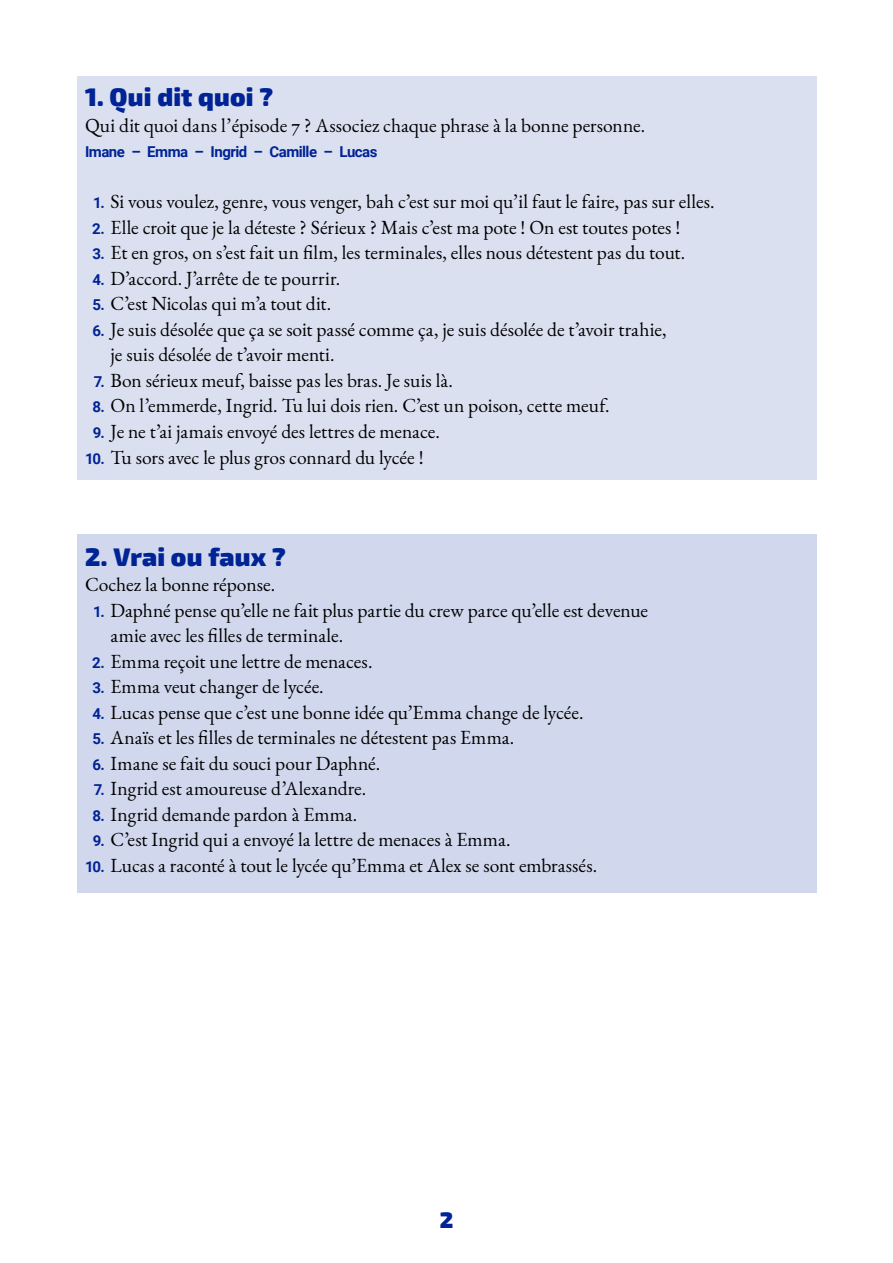
<style>
.page{position:relative;width:893px;height:1263px;background:#fff}
.page>*{position:absolute;margin:0;border:0;box-sizing:border-box;transform-origin:0 0}
.t1{font:900 25.5px "Exo 2";letter-spacing:.01em;color:#002395}
.t2{font:900 22.5px "Exo 2";color:#002395}
.t3{font:19.5px/25.5px "EB Garamond";color:#000}
.t4{font:700 15px "Roboto";letter-spacing:-.035em;color:#002395}
.s1{font-family:"Roboto";font-weight:700;font-size:15px;color:#002395}
</style>
<div class="page">
<div style="left:77px;top:76px;width:739px;height:404px;background:#dbe0f0"></div>
<div style="left:77px;top:535px;width:739px;height:358px;background:#d1d7ec"></div>
<h1 class="t1" style="left:85px;top:82px;width:190px">1. Qui dit quoi ?</h1>
<p class="t3" style="left:85px;top:113px;width:562px">Qui dit quoi dans l’épisode 7 ? Associez chaque phrase à la bonne personne.</p>
<p class="t4" style="left:85px;top:141px;width:294px">Imane – Emma – Ingrid – Camille – Lucas</p>
<p class="t3" style="left:93px;top:189px;width:623px"><span class="s1">1.</span> Si vous voulez, genre, vous venger, bah c’est sur moi qu’il faut le faire, pas sur elles.</p>
<p class="t3" style="left:92px;top:215px;width:590px"><span class="s1">2.</span> Elle croit que je la déteste ? Sérieux ? Mais c’est ma pote ! On est toutes potes !</p>
<p class="t3" style="left:92px;top:240px;width:594px"><span class="s1">3.</span> Et en gros, on s’est fait un film, les terminales, elles nous détestent pas du tout.</p>
<p class="t3" style="left:92px;top:266px;width:249px"><span class="s1">4.</span> D’accord. J’arrête de te pourrir.</p>
<p class="t3" style="left:92px;top:291px;width:240px"><span class="s1">5.</span> C’est Nicolas qui m’a tout dit.</p>
<p class="t3" style="left:111px;top:317px;width:557px;text-indent:-18px"><span class="s1">6.</span> Je suis désolée que ça se soit passé comme ça, je suis désolée de t’avoir trahie, je suis désolée de t’avoir menti.</p>
<p class="t3" style="left:94px;top:368px;width:361px"><span class="s1">7.</span> Bon sérieux meuf, baisse pas les bras. Je suis là.</p>
<p class="t3" style="left:92px;top:393px;width:519px"><span class="s1">8.</span> On l’emmerde, Ingrid. Tu lui dois rien. C’est un poison, cette meuf.</p>
<p class="t3" style="left:93px;top:419px;width:349px"><span class="s1">9.</span> Je ne t’ai jamais envoyé des lettres de menace.</p>
<p class="t3" style="left:85px;top:444px;width:340px"><span class="s1">10.</span> Tu sors avec le plus gros connard du lycée !</p>
<h1 class="t1" style="left:85px;top:541px;width:202px">2. Vrai ou faux ?</h1>
<p class="t3" style="left:85px;top:572px;width:192px">Cochez la bonne réponse.</p>
<p class="t3" style="left:111px;top:597px;width:539px;text-indent:-17px"><span class="s1">1.</span> Daphné pense qu’elle ne fait plus partie du crew parce qu’elle est devenue amie avec les filles de terminale.</p>
<p class="t3" style="left:92px;top:648px;width:282px"><span class="s1">2.</span> Emma reçoit une lettre de menaces.</p>
<p class="t3" style="left:92px;top:674px;width:233px"><span class="s1">3.</span> Emma veut changer de lycée.</p>
<p class="t3" style="left:92px;top:699px;width:493px"><span class="s1">4.</span> Lucas pense que c’est une bonne idée qu’Emma change de lycée.</p>
<p class="t3" style="left:92px;top:725px;width:423px"><span class="s1">5.</span> Anaïs et les filles de terminales ne détestent pas Emma.</p>
<p class="t3" style="left:92px;top:750px;width:289px"><span class="s1">6.</span> Imane se fait du souci pour Daphné.</p>
<p class="t3" style="left:94px;top:776px;width:274px"><span class="s1">7.</span> Ingrid est amoureuse d’Alexandre.</p>
<p class="t3" style="left:92px;top:801px;width:266px"><span class="s1">8.</span> Ingrid demande pardon à Emma.</p>
<p class="t3" style="left:93px;top:827px;width:419px"><span class="s1">9.</span> C’est Ingrid qui a envoyé la lettre de menaces à Emma.</p>
<p class="t3" style="left:85px;top:852px;width:514px"><span class="s1">10.</span> Lucas a raconté à tout le lycée qu’Emma et Alex se sont embrassés.</p>
<p class="t2" style="left:440px;top:1206px;width:15px">2</p>
</div>
